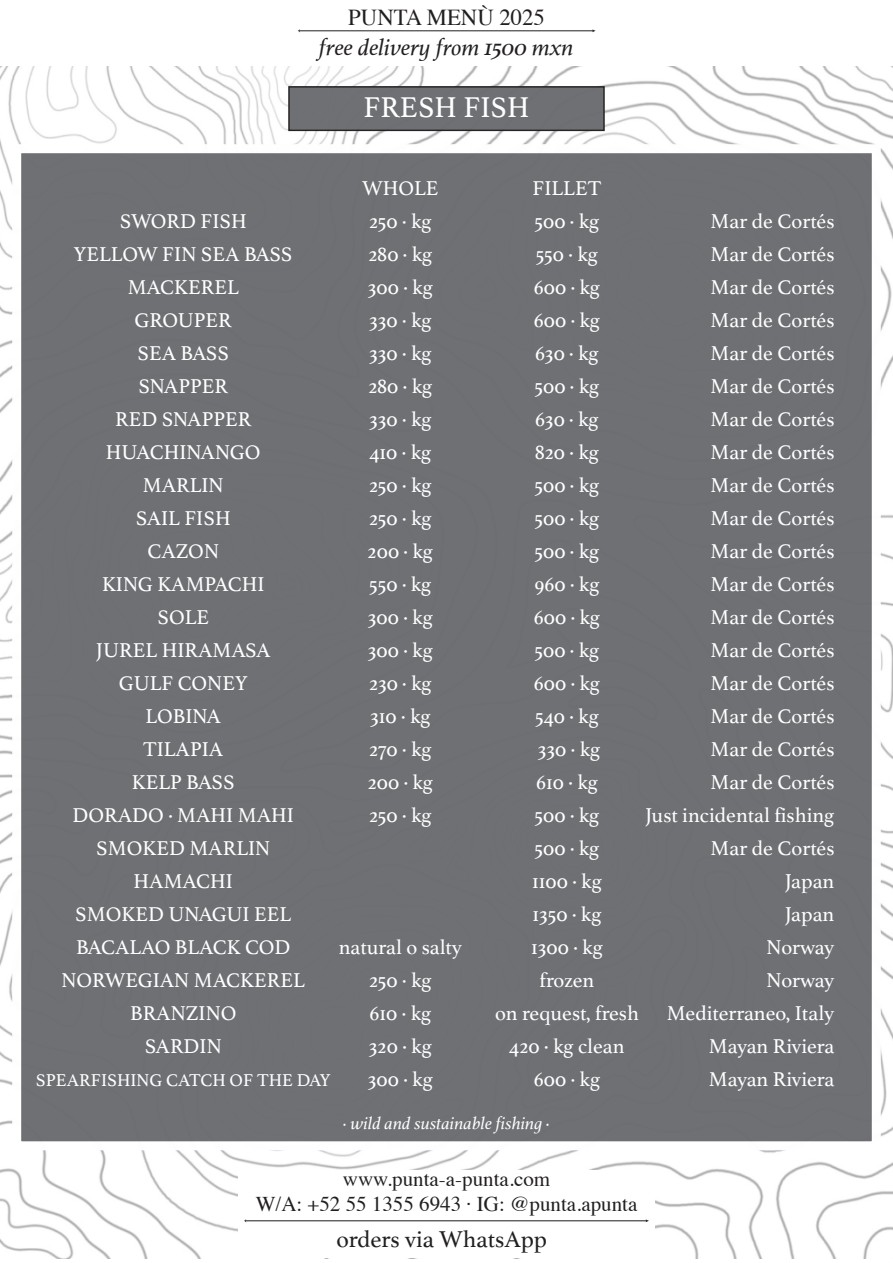
<style>
.page{position:relative;width:893px;height:1263px;background:#fff}
.page>*{position:absolute;margin:0;border:0;box-sizing:border-box;transform-origin:0 0}
.t1{font:30px "Athelas";color:#fff}
.t2{font:italic 24px "Athelas";color:#231f20}
.t3{font:24px "Athelas";color:#231f20}
.t4{font:22.8px "Times";color:#231f20}
.t5{font:21px/33px "Athelas";color:#fff;text-align:center}
.t6{font:21px/25.2px "Times";color:#231f20;text-align:center}
.t7{font:italic 18px "Athelas";color:#fff}
.t8{font:18px "Athelas";color:#fff}
</style>
<div class="page">
<img style="left:0;top:66px;width:893px;height:1192px">
<hr style="left:299px;top:31px;width:294px;height:1px;background:#231f20">
<div style="left:238px;top:1170px;width:417px;height:88px;background:#fff"></div>
<hr style="left:245px;top:1220px;width:402px;height:1px;background:#231f20">
<div style="left:288px;top:86px;width:317px;height:45px;background:#6c6d70;border:2px solid #231f20"></div>
<div style="left:12px;top:144px;width:869px;height:1006px;background:#6c6d70;border:9px solid #fff"></div>
<p class="t4" style="left:348px;top:-4px;width:198px">PUNTA MENÙ 2025</p>
<p class="t2" style="left:319px;top:28px;width:256px">free delivery from 1500 mxn</p>
<h1 class="t1" style="left:363px;top:83px;width:168px">FRESH FISH</h1>
<p class="t5" style="left:62px;top:204px;width:245px">SWORD FISH<br>YELLOW FIN SEA BASS<br>MACKEREL<br>GROUPER<br>SEA BASS<br>SNAPPER<br>RED SNAPPER<br>HUACHINANGO<br>MARLIN<br>SAIL FISH<br>CAZON<br>KING KAMPACHI<br>SOLE<br>JUREL HIRAMASA<br>GULF CONEY<br>LOBINA<br>TILAPIA<br>KELP BASS<br>DORADO · MAHI MAHI<br>SMOKED MARLIN<br>HAMACHI<br>SMOKED UNAGUI EEL<br>BACALAO BLACK COD<br>NORWEGIAN MACKEREL<br>BRANZINO<br>SARDIN</p>
<p class="t8" style="left:36px;top:1066px;width:296px">SPEARFISHING CATCH OF THE DAY</p>
<p class="t5" style="left:362px;top:171px;width:78px;text-align:left">WHOLE<br>250 · kg<br>280 · kg<br>300 · kg<br>330 · kg<br>330 · kg<br>280 · kg<br>330 · kg<br>410 · kg<br>250 · kg<br>250 · kg<br>200 · kg<br>550 · kg<br>300 · kg<br>300 · kg<br>230 · kg<br>310 · kg<br>270 · kg<br>200 · kg<br>250 · kg</p>
<p class="t5" style="left:495px;top:171px;width:145px">FILLET<br>500 · kg<br>550 · kg<br>600 · kg<br>600 · kg<br>630 · kg<br>500 · kg<br>630 · kg<br>820 · kg<br>500 · kg<br>500 · kg<br>500 · kg<br>960 · kg<br>600 · kg<br>500 · kg<br>600 · kg<br>540 · kg<br>330 · kg<br>610 · kg<br>500 · kg<br>500 · kg<br>1100 · kg<br>1350 · kg<br>1300 · kg<br>frozen<br>on request, fresh<br>420 · kg clean<br>600 · kg</p>
<p class="t7" style="left:343px;top:1109px;width:208px">· wild and sustainable fishing ·</p>
<p class="t5" style="left:645px;top:204px;width:191px;text-align:right">Mar de Cortés<br>Mar de Cortés<br>Mar de Cortés<br>Mar de Cortés<br>Mar de Cortés<br>Mar de Cortés<br>Mar de Cortés<br>Mar de Cortés<br>Mar de Cortés<br>Mar de Cortés<br>Mar de Cortés<br>Mar de Cortés<br>Mar de Cortés<br>Mar de Cortés<br>Mar de Cortés<br>Mar de Cortés<br>Mar de Cortés<br>Mar de Cortés<br>Just incidental fishing<br>Mar de Cortés<br>Japan<br>Japan<br>Norway<br>Norway<br>Mediterraneo, Italy<br>Mayan Riviera<br>Mayan Riviera</p>
<p class="t5" style="left:339px;top:930px;width:125px">natural o salty<br>250 · kg<br>610 · kg<br>320 · kg<br>300 · kg</p>
<p class="t6" style="left:256px;top:1164px;width:383px">www.punta-a-punta.com<br>W/A: +52 55 1355 6943 · IG: @punta.apunta</p>
<p class="t3" style="left:336px;top:1220px;width:212px">orders via WhatsApp</p>
</div>
